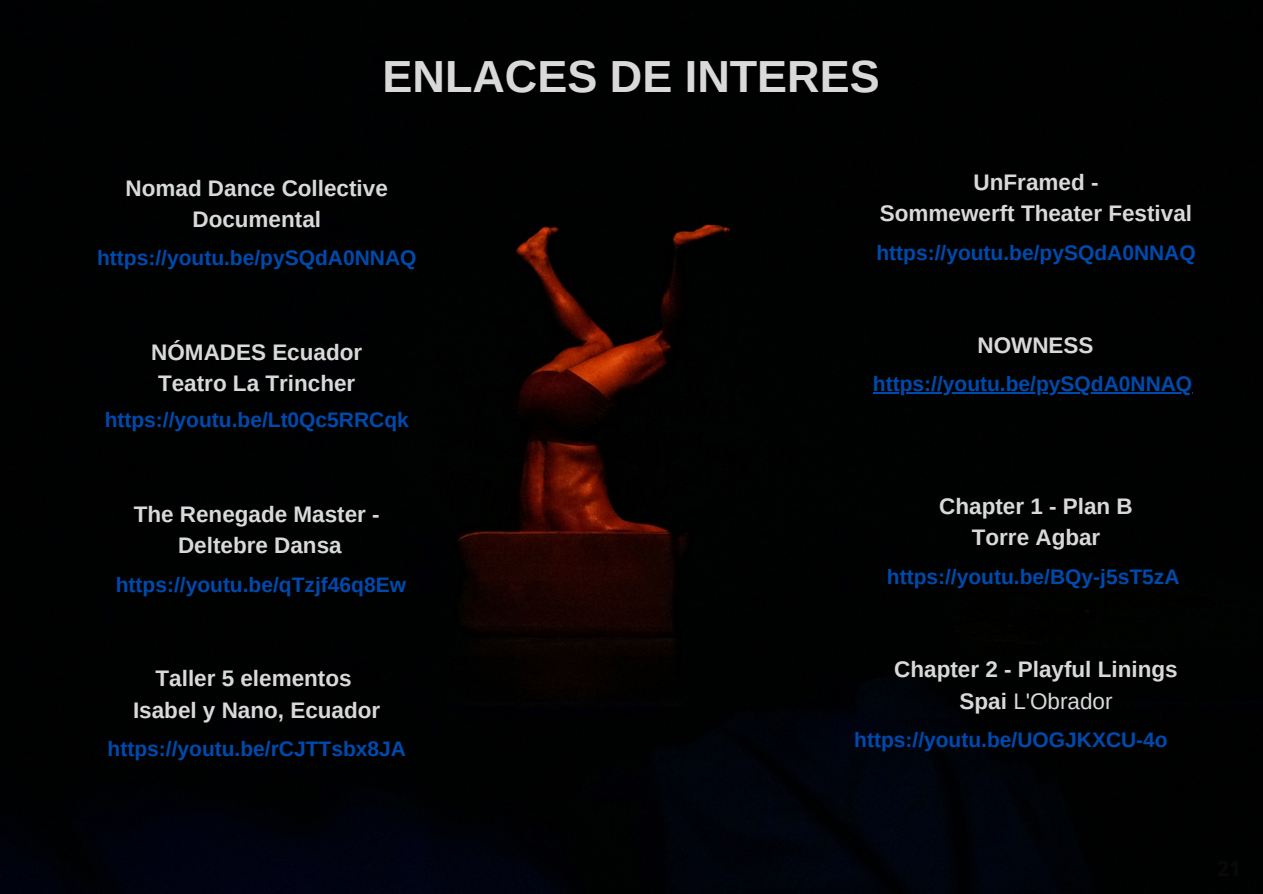
<style>
.page{position:relative;width:1263px;height:894px;background:#fff}
.page>*{position:absolute;margin:0;border:0;box-sizing:border-box;transform-origin:0 0}
.t1{font:700 45px "Arimo";color:#d9d9d9}
.t2{font:700 22.5px "Arimo";color:#d9d9d9}
.t3{font:22.5px "Arimo";color:#d9d9d9}
.t4{font:700 21px "Arimo";color:#004aad}
.s1{font-weight:700}
</style>
<div class="page">
<img style="left:0;top:0;width:1263px;height:893px">
<hr style="left:873px;top:392px;width:319px;height:1px;background:#004aad">
<p class="t1" style="left:383px;top:51px;width:499px">ENLACES DE INTERES</p>
<p class="t2" style="left:126px;top:175px;width:264px">Nomad Dance Collective</p>
<p class="t2" style="left:192px;top:207px;width:130px">Documental</p>
<p class="t4" style="left:97px;top:246px;width:321px">https://youtu.be/pySQdA0NNAQ</p>
<p class="t2" style="left:151px;top:339px;width:212px">NÓMADES Ecuador</p>
<p class="t2" style="left:158px;top:371px;width:199px">Teatro La Trincher</p>
<p class="t4" style="left:105px;top:408px;width:306px">https://youtu.be/Lt0Qc5RRCqk</p>
<p class="t2" style="left:134px;top:501px;width:248px">The Renegade Master -</p>
<p class="t2" style="left:178px;top:533px;width:165px">Deltebre Dansa</p>
<p class="t4" style="left:116px;top:572px;width:292px">https://youtu.be/qTzjf46q8Ew</p>
<p class="t2" style="left:156px;top:666px;width:198px">Taller 5 elementos</p>
<p class="t2" style="left:133px;top:697px;width:249px">Isabel y Nano, Ecuador</p>
<p class="t4" style="left:108px;top:737px;width:300px">https://youtu.be/rCJTTsbx8JA</p>
<p class="t2" style="left:974px;top:169px;width:126px">UnFramed -</p>
<p class="t2" style="left:880px;top:201px;width:314px">Sommewerft Theater Festival</p>
<p class="t4" style="left:876px;top:240px;width:321px">https://youtu.be/pySQdA0NNAQ</p>
<p class="t2" style="left:977px;top:332px;width:118px">NOWNESS</p>
<p class="t4" style="left:873px;top:372px;width:321px">https://youtu.be/pySQdA0NNAQ</p>
<p class="t2" style="left:939px;top:493px;width:195px">Chapter 1 - Plan B</p>
<p class="t2" style="left:972px;top:524px;width:130px">Torre Agbar</p>
<p class="t4" style="left:887px;top:564px;width:294px">https://youtu.be/BQy-j5sT5zA</p>
<p class="t2" style="left:894px;top:656px;width:285px">Chapter 2 - Playful Linings</p>
<p class="t3" style="left:959px;top:688px;width:154px"><span class="s1">Spai</span> L'Obrador</p>
<p class="t4" style="left:854px;top:728px;width:315px">https://youtu.be/UOGJKXCU-4o</p>
</div>
